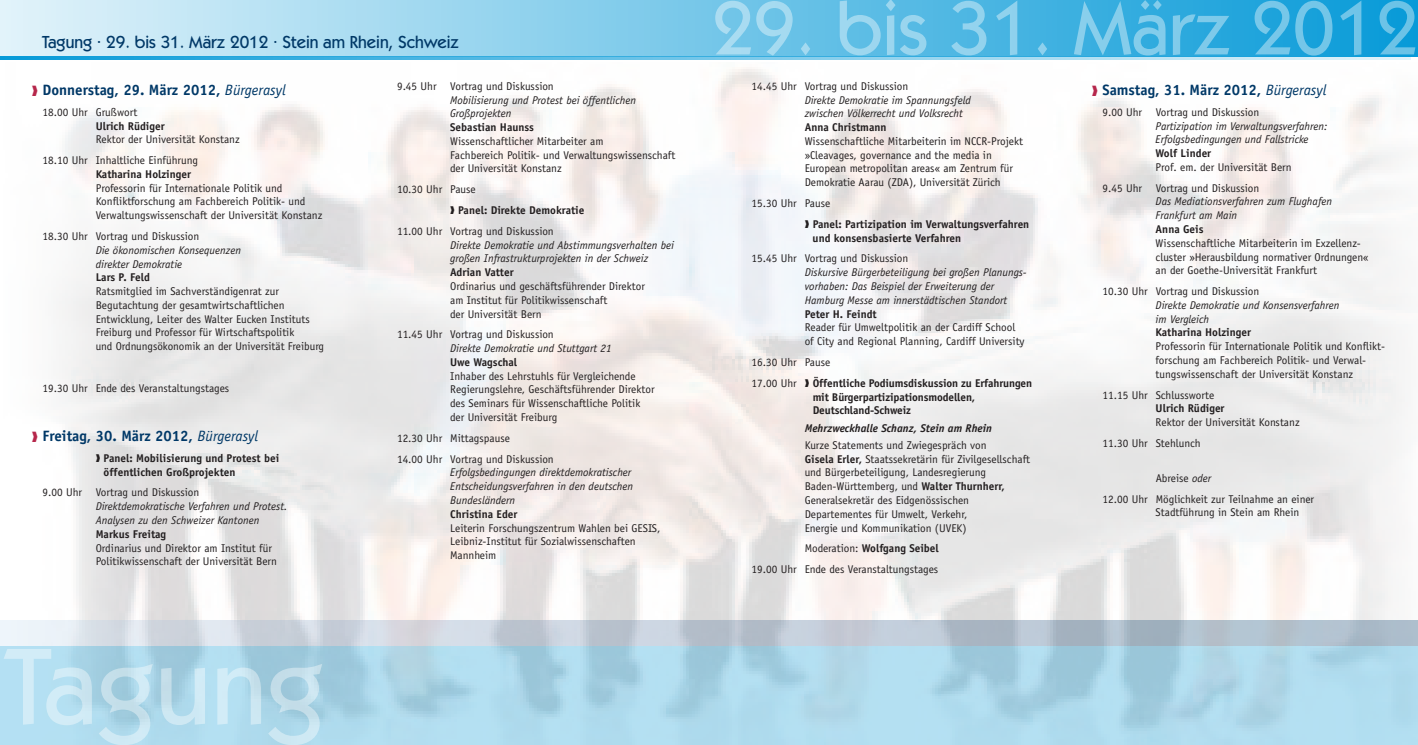
<style>
.page{position:relative;width:1418px;height:745px;background:#fff}
.page>*{position:absolute;margin:0;border:0;box-sizing:border-box;transform-origin:0 0}
.t1{font:500 108.75px "Kabel IT Cby BT";letter-spacing:.015em;color:rgb(255 255 255/.4)}
.t2{font:500 76.25px "Kabel IT Cby BT";color:rgb(255 255 255/.4)}
.t3{font:500 17.5px "Kabel IT Cby BT";color:#003867}
.t4{font:700 15px "Officina Sans";color:#003867}
.t5{font:11.25px/13.8px "Officina Sans";color:#231f20}
.t6{font:italic 11.25px/13.8px "Officina Sans";color:#231f20}
.t7{font:700 11.25px/13.8px "Officina Sans";color:#231f20}
.t8{font:italic 700 11.25px "Officina Sans";color:#231f20}
.s1{color:#b6274b}
.s2{font-weight:400;font-style:italic}
.s3{font-weight:400}
.s4{font-weight:700}
.s5{font-style:italic}
</style>
<div class="page">
<img style="left:59px;top:69px;width:1346px;height:551px">
<div style="left:0;top:645px;width:1417px;height:99px;background:#069ad8;opacity:.3"></div>
<svg style="left:0;top:620px;width:1417px;height:25px;background:#c1cbd6"></svg>
<div style="left:0;top:0;width:1417px;height:57px;background:linear-gradient(to right,#e2f3fa,#079ad8)"></div>
<svg style="left:0;top:57px;width:1410px;height:3px;background:#75c6e9"></svg>
<h3 class="t3" style="left:42px;top:36px;width:418px">Tagung · 29. bis 31. März 2012 · Stein am Rhein, Schweiz</h3>
<h3 class="t4" style="left:32px;top:84px;width:255px"><span class="s1">❱</span> Donnerstag, 29. März 2012, <span class="s2">Bürgerasyl</span></h3>
<p class="t5" style="left:43px;top:106px;width:96px">18.00 Uhr Grußwort</p>
<p class="t7" style="left:96px;top:120px;width:70px">Ulrich Rüdiger</p>
<p class="t5" style="left:43px;top:130px;width:199px;line-height:20.9px;text-indent:53px">Rektor der Universität Konstanz<br>18.10 Uhr Inhaltliche Einführung</p>
<p class="t7" style="left:96px;top:168px;width:97px">Katharina Holzinger</p>
<p class="t5" style="left:96px;top:182px;width:228px">Professorin für Internationale Politik und<br>Konfliktforschung am Fachbereich Politik- und<br>Verwaltungswissenschaft der Universität Konstanz</p>
<p class="t5" style="left:43px;top:230px;width:158px">18.30 Uhr Vortrag und Diskussion</p>
<p class="t6" style="left:96px;top:244px;width:147px">Die ökonomischen Konsequenzen direkter Demokratie</p>
<p class="t7" style="left:96px;top:271px;width:56px">Lars P. Feld</p>
<p class="t5" style="left:96px;top:285px;width:230px">Ratsmitglied im Sachverständigenrat zur Begutachtung der gesamtwirtschaftlichen Entwicklung, Leiter des Walter Eucken Instituts Freiburg und Professor für Wirtschaftspolitik<br>und Ordnungsökonomik an der Universität Freiburg</p>
<p class="t5" style="left:43px;top:382px;width:188px">19.30 Uhr Ende des Veranstaltungstages</p>
<h3 class="t4" style="left:32px;top:430px;width:228px"><span class="s1">❱</span> Freitag, 30. März 2012, <span class="s2">Bürgerasyl</span></h3>
<p class="t7" style="left:104px;top:452px;width:177px;text-indent:-8px">❱ Panel: Mobilisierung und Protest bei öffentlichen Großprojekten</p>
<p class="t5" style="left:43px;top:486px;width:158px">9.00 Uhr Vortrag und Diskussion</p>
<p class="t6" style="left:96px;top:500px;width:193px">Direktdemokratische Verfahren und Protest.<br>Analysen zu den Schweizer Kantonen</p>
<p class="t7" style="left:96px;top:527px;width:72px">Markus Freitag</p>
<p class="t5" style="left:96px;top:541px;width:183px">Ordinarius und Direktor am Institut für<br>Politikwissenschaft der Universität Bern</p>
<h1 class="t1" style="left:5px;top:648px;width:320px">Tagung</h1>
<p class="t5" style="left:397px;top:80px;width:158px">9.45 Uhr Vortrag und Diskussion</p>
<p class="t6" style="left:450px;top:94px;width:187px">Mobilisierung und Protest bei öffentlichen<br>Großprojekten</p>
<p class="t7" style="left:450px;top:121px;width:85px">Sebastian Haunss</p>
<p class="t5" style="left:450px;top:135px;width:227px">Wissenschaftlicher Mitarbeiter am<br>Fachbereich Politik- und Verwaltungswissenschaft der Universität Konstanz</p>
<p class="t5" style="left:397px;top:183px;width:80px">10.30 Uhr Pause</p>
<p class="t7" style="left:450px;top:204px;width:136px">❱ Panel: Direkte Demokratie</p>
<p class="t5" style="left:397px;top:225px;width:158px">11.00 Uhr Vortrag und Diskussion</p>
<p class="t6" style="left:450px;top:239px;width:225px">Direkte Demokratie und Abstimmungsverhalten bei großen Infrastrukturprojekten in der Schweiz</p>
<p class="t7" style="left:450px;top:266px;width:65px">Adrian Vatter</p>
<p class="t5" style="left:450px;top:280px;width:196px">Ordinarius und geschäftsführender Direktor am Institut für Politikwissenschaft<br>der Universität Bern</p>
<p class="t5" style="left:397px;top:328px;width:158px">11.45 Uhr Vortrag und Diskussion</p>
<p class="t6" style="left:450px;top:342px;width:163px">Direkte Demokratie und Stuttgart 21</p>
<p class="t7" style="left:450px;top:356px;width:69px">Uwe Wagschal</p>
<p class="t5" style="left:450px;top:369px;width:206px">Inhaber des Lehrstuhls für Vergleichende Regierungslehre, Geschäftsführender Direktor des Seminars für Wissenschaftliche Politik der Universität Freiburg</p>
<p class="t5" style="left:397px;top:428px;width:158px;line-height:20.9px">12.30 Uhr Mittagspause<br>14.00 Uhr Vortrag und Diskussion</p>
<p class="t6" style="left:450px;top:466px;width:184px">Erfolgsbedingungen direktdemokratischer<br>Entscheidungsverfahren in den deutschen<br>Bundesländern</p>
<p class="t7" style="left:450px;top:507px;width:69px">Christina Eder</p>
<p class="t5" style="left:450px;top:521px;width:212px">Leiterin Forschungszentrum Wahlen bei GESIS,<br>Leibniz-Institut für Sozialwissenschaften<br>Mannheim</p>
<h2 class="t2" style="left:712px;top:2px;width:707px">29. bis 31. März 2012</h2>
<p class="t5" style="left:751px;top:80px;width:158px">14.45 Uhr Vortrag und Diskussion</p>
<p class="t6" style="left:804px;top:94px;width:168px">Direkte Demokratie im Spannungsfeld zwischen Völkerrecht und Volksrecht</p>
<p class="t7" style="left:804px;top:121px;width:83px">Anna Christmann</p>
<p class="t5" style="left:804px;top:135px;width:220px">Wissenschaftliche Mitarbeiterin im NCCR-Projekt »Cleavages, governance and the media in European metropolitan areas« am Zentrum für Demokratie Aarau (ZDA), Universität Zürich</p>
<p class="t7" style="left:804px;top:193px;width:226px;line-height:20.9px;text-indent:-53px"><span class="s3">15.30 Uhr Pause<br></span>❱ Panel: Partizipation im Verwaltungsverfahren</p>
<p class="t7" style="left:812px;top:232px;width:150px">und konsensbasierte Verfahren</p>
<p class="t5" style="left:751px;top:252px;width:158px">15.45 Uhr Vortrag und Diskussion</p>
<p class="t6" style="left:804px;top:266px;width:223px">Diskursive Bürgerbeteiligung bei großen Planungs&shy;vorhaben: Das Beispiel der Erweiterung der<br>Hamburg Messe am innerstädtischen Standort</p>
<p class="t7" style="left:804px;top:307px;width:74px">Peter H. Feindt</p>
<p class="t5" style="left:804px;top:321px;width:221px">Reader für Umweltpolitik an der Cardiff School of City and Regional Planning, Cardiff University</p>
<p class="t7" style="left:751px;top:352px;width:282px;line-height:20.9px"><span class="s3">16.30 Uhr Pause<br>17.00 Uhr</span> ❱ Öffentliche Podiumsdiskussion zu Erfahrungen</p>
<p class="t7" style="left:812px;top:390px;width:164px">mit Bürgerpartizipationsmodellen,<br>Deutschland-Schweiz</p>
<p class="t8" style="left:804px;top:423px;width:189px">Mehrzweckhalle Schanz, Stein am Rhein</p>
<p class="t5" style="left:804px;top:439px;width:227px">Kurze Statements und Zwiegespräch von<br><span class="s4">Gisela Erler,</span> Staatssekretärin für Zivilgesellschaft und Bürgerbeteiligung, Landesregierung Baden-Württemberg, und <span class="s4">Walter Thurnherr, </span>Generalsekretär des Eidgenössischen Departementes für Umwelt, Verkehr,<br>Energie und Kommunikation (UVEK)</p>
<p class="t5" style="left:751px;top:538px;width:189px;line-height:20.9px;text-align:right">Moderation: <span class="s4">Wolfgang Seibel<br></span>19.00 Uhr Ende des Veranstaltungstages</p>
<h3 class="t4" style="left:1091px;top:84px;width:236px"><span class="s1">❱</span> Samstag, 31. März 2012, <span class="s2">Bürgerasyl</span></h3>
<p class="t5" style="left:1102px;top:106px;width:158px">9.00 Uhr Vortrag und Diskussion</p>
<p class="t6" style="left:1155px;top:120px;width:173px">Partizipation im Verwaltungsverfahren:<br>Erfolgsbedingungen und Fallstricke</p>
<p class="t7" style="left:1155px;top:147px;width:57px">Wolf Linder</p>
<p class="t5" style="left:1102px;top:157px;width:191px;line-height:20.9px;text-indent:53px">Prof. em. der Universität Bern<br>9.45 Uhr Vortrag und Diskussion</p>
<p class="t6" style="left:1155px;top:195px;width:178px">Das Mediationsverfahren zum Flughafen<br>Frankfurt am Main</p>
<p class="t7" style="left:1155px;top:223px;width:49px">Anna Geis</p>
<p class="t5" style="left:1155px;top:237px;width:214px">Wissenschaftliche Mitarbeiterin im Exzellenz&shy;cluster »Herausbildung normativer Ordnungen« an der Goethe-Universität Frankfurt</p>
<p class="t5" style="left:1102px;top:285px;width:158px">10.30 Uhr Vortrag und Diskussion</p>
<p class="t6" style="left:1155px;top:299px;width:185px">Direkte Demokratie und Konsensverfahren im Vergleich</p>
<p class="t7" style="left:1155px;top:326px;width:97px">Katharina Holzinger</p>
<p class="t5" style="left:1155px;top:340px;width:231px">Professorin für Internationale Politik und Konflikt&shy;forschung am Fachbereich Politik- und Verwal&shy;tungswissenschaft der Universität Konstanz</p>
<p class="t5" style="left:1102px;top:388px;width:113px">11.15 Uhr Schlussworte</p>
<p class="t7" style="left:1155px;top:402px;width:70px">Ulrich Rüdiger</p>
<p class="t5" style="left:1102px;top:412px;width:199px;line-height:20.9px;text-indent:53px">Rektor der Universität Konstanz<br>11.30 Uhr Stehlunch</p>
<p class="t5" style="left:1102px;top:468px;width:213px;line-height:20.9px;text-indent:53px">Abreise <span class="s5">oder<br></span>12.00 Uhr Möglichkeit zur Teilnahme an einer</p>
<p class="t5" style="left:1155px;top:506px;width:145px">Stadtführung in Stein am Rhein</p>
</div>
